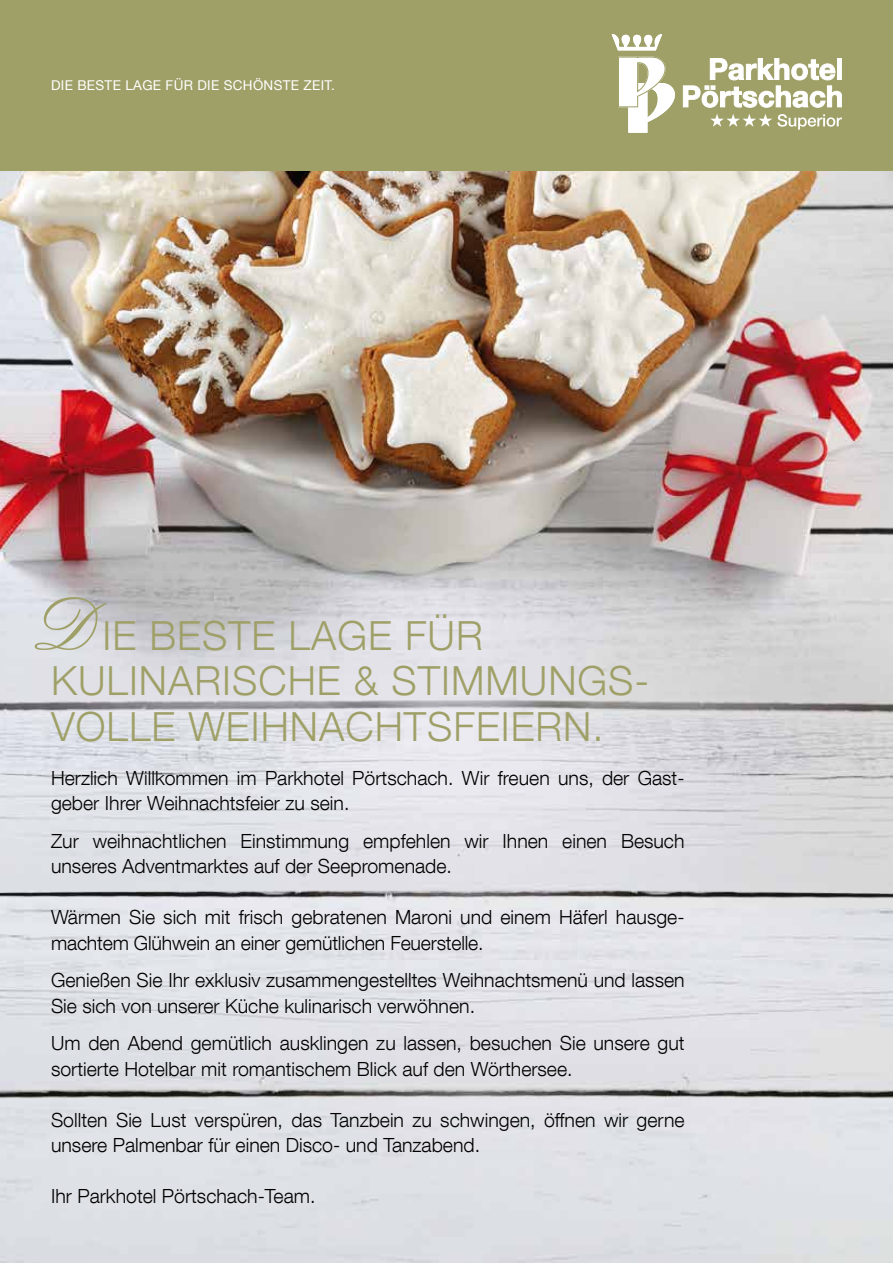
<style>
.page{position:relative;width:893px;height:1263px;background:#fff}
.page>*{position:absolute;margin:0;border:0;box-sizing:border-box;transform-origin:0 0}
.t1{font:300 40.05px/45.9px "Helvetica Neue LT Com";letter-spacing:.025em;color:#9fa067}
.t2{font:300 19.5px/25.5px "Helvetica Neue LT Com";color:#000}
.t3{font:13.5px "Helvetica Neue LT Com";letter-spacing:.025em;color:#fff}
.s1{font-family:"English";font-weight:400;font-size:79.5px}
</style>
<div class="page">
<img style="left:0;top:170px;width:893px;height:1093px">
<div style="left:0;top:0;width:893px;height:170px;background:#9fa067"></div>
<svg style="left:612px;top:34px;width:50px;height:16px"></svg>
<svg style="left:618px;top:56px;width:224px;height:77px"></svg>
<p class="t3" style="left:51px;top:77px;width:285px">DIE BESTE LAGE FÜR DIE SCHÖNSTE ZEIT.</p>
<h1 class="t1" style="left:51px;top:611px;width:600px"><span class="s1">D</span>IE BESTE LAGE FÜR<br>KULINARISCHE &amp; STIMMUNGS-<br>VOLLE WEIHNACHTSFEIERN.</h1>
<p class="t2" style="left:51px;top:765px;width:635px">Herzlich Willkommen im Parkhotel Pörtschach. Wir freuen uns, der Gast&shy;geber Ihrer Weihnachtsfeier zu sein.</p>
<p class="t2" style="left:51px;top:828px;width:635px">Zur weihnachtlichen Einstimmung empfehlen wir Ihnen einen Besuch unseres Adventmarktes auf der Seepromenade.</p>
<p class="t2" style="left:51px;top:904px;width:635px">Wärmen Sie sich mit frisch gebratenen Maroni und einem Häferl hausge&shy;machtem Glühwein an einer gemütlichen Feuerstelle.</p>
<p class="t2" style="left:51px;top:967px;width:635px">Genießen Sie Ihr exklusiv zusammengestelltes Weihnachtsmenü und lassen<br>Sie sich von unserer Küche kulinarisch verwöhnen.</p>
<p class="t2" style="left:51px;top:1030px;width:635px">Um den Abend gemütlich ausklingen zu lassen, besuchen Sie unsere gut sortierte Hotelbar mit romantischem Blick auf den Wörthersee.</p>
<p class="t2" style="left:51px;top:1107px;width:635px">Sollten Sie Lust verspüren, das Tanzbein zu schwingen, öffnen wir gerne unsere Palmenbar für einen Disco- und Tanzabend.</p>
<p class="t2" style="left:51px;top:1183px;width:266px">Ihr Parkhotel Pörtschach-Team.</p>
</div>
